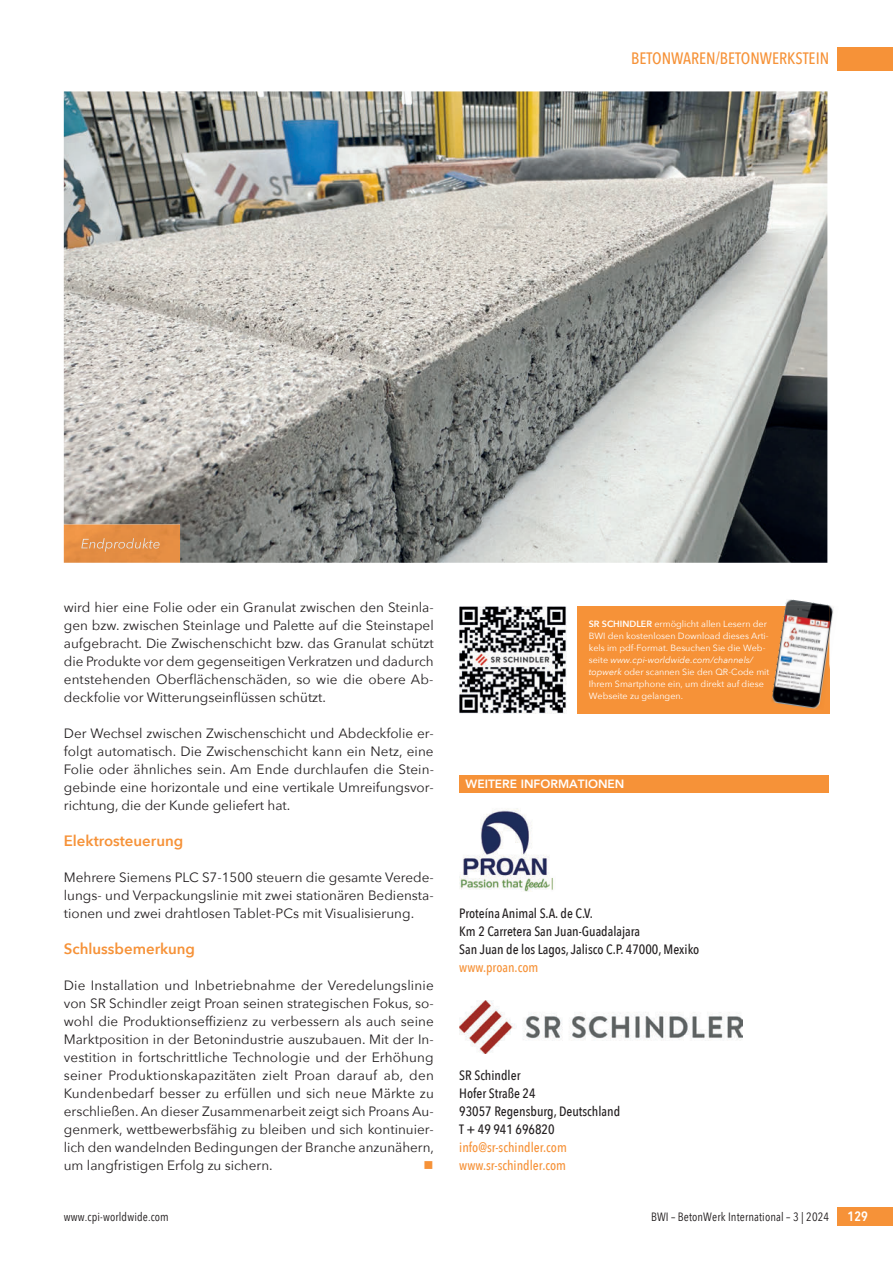
<style>
.page{position:relative;width:893px;height:1263px;background:#fff}
.page>*{position:absolute;margin:0;border:0;box-sizing:border-box;transform-origin:0 0}
.t1{font:500 16.5px "Avenir Next Condensed";color:#f69238}
.t2{font:600 15px "Avenir Next";color:#f69238}
.t3{font:13.5px/18px "Avenir Next";color:#231f20;text-align:justify}
.t4{font:500 13.5px/18px "Avenir Next Condensed";color:#231f20}
.t5{font:500 13.5px/18px "Avenir Next Condensed";color:#f69238}
.t6{font:600 13.5px "Avenir Next Condensed";color:#fff}
.t7{font:13.5px "Wingdings";color:#f69238}
.t8{font:12px "Avenir Next Condensed";letter-spacing:.01em;color:#231f20}
.t9{font:800 12px "Avenir";color:#fff}
.t10{font:9px/12px "Avenir Next";color:#fff}
.s1{font-weight:600}
.s2{font-style:italic}
</style>
<div class="page">
<div style="left:838px;top:47px;width:55px;height:23px;background:#f69238"></div>
<div style="left:838px;top:1208px;width:55px;height:18px;background:#f69238"></div>
<div style="left:459px;top:775px;width:370px;height:17px;background:#f69238"></div>
<img style="left:459px;top:808px;width:94px;height:83px">
<img style="left:459px;top:1000px;width:284px;height:53px">
<div style="left:577px;top:606px;width:252px;height:108px;background:#f69238"></div>
<img style="left:459px;top:606px;width:107px;height:107px">
<img style="left:785px;top:599px;width:49px;height:70px">
<img style="left:772px;top:606px;width:57px;height:103px">
<img style="left:64px;top:91px;width:763px;height:472px">
<img style="left:64px;top:524px;width:116px;height:39px">
<img style="left:81px;top:538px;width:79px;height:14px">
<p class="t1" style="left:631px;top:49px;width:199px">BETONWAREN/BETONWERKSTEIN</p>
<p class="t3" style="left:64px;top:598px;width:372px">wird hier eine Folie oder ein Granulat zwischen den Steinla&shy;gen bzw. zwischen Steinlage und Palette auf die Steinstapel aufgebracht. Die Zwischenschicht bzw. das Granulat schützt die Produkte vor dem gegenseitigen Verkratzen und dadurch entstehenden Oberflächenschäden, so wie die obere Ab&shy;deckfolie vor Witterungseinflüssen schützt.</p>
<p class="t3" style="left:64px;top:724px;width:372px">Der Wechsel zwischen Zwischenschicht und Abdeckfolie er&shy;folgt automatisch. Die Zwischenschicht kann ein Netz, eine Folie oder ähnliches sein. Am Ende durchlaufen die Stein&shy;gebinde eine horizontale und eine vertikale Umreifungsvor&shy;richtung, die der Kunde geliefert hat.</p>
<p class="t2" style="left:64px;top:828px;width:121px">Elektrosteuerung</p>
<p class="t3" style="left:64px;top:868px;width:371px">Mehrere Siemens PLC S7-1500 steuern die gesamte Verede&shy;lungs- und Verpackungslinie mit zwei stationären Bediensta&shy;tionen und zwei drahtlosen Tablet-PCs mit Visualisierung.</p>
<p class="t2" style="left:64px;top:936px;width:133px">Schlussbemerkung</p>
<p class="t3" style="left:64px;top:976px;width:372px">Die Installation und Inbetriebnahme der Veredelungslinie von SR Schindler zeigt Proan seinen strategischen Fokus, so&shy;wohl die Produktionseffizienz zu verbessern als auch seine Marktposition in der Betonindustrie auszubauen. Mit der In&shy;vestition in fortschrittliche Technologie und der Erhöhung seiner Produktionskapazitäten zielt Proan darauf ab, den Kundenbedarf besser zu erfüllen und sich neue Märkte zu erschließen. An dieser Zusammenarbeit zeigt sich Proans Au&shy;genmerk, wettbewerbsfähig zu bleiben und sich kontinuier&shy;lich den wandelnden Bedingungen der Branche anzunähern, um langfristigen Erfolg zu sichern.</p>
<p class="t7" style="left:424px;top:1158px;width:12px">■</p>
<p class="t10" style="left:589px;top:618px;width:182px"><span class="s1">SR SCHINDLER</span> ermöglicht allen Lesern der BWI den kostenlosen Download dieses Arti&shy;kels im pdf-Format. Besuchen Sie die Web&shy;seite <span class="s2">www.cpi-worldwide.com/channels/ topwerk</span> oder scannen Sie den QR-Code mit Ihrem Smartphone ein, um direkt auf diese Web seite zu gelangen.</p>
<p class="t9" style="left:466px;top:774px;width:160px">WEITERE INFORMATIONEN</p>
<p class="t4" style="left:459px;top:904px;width:242px">Proteína Animal S.A. de C.V.<br>Km 2 Carretera San Juan-Guadalajara<br>San Juan de los Lagos, Jalisco C.P. 47000, Mexiko</p>
<p class="t5" style="left:459px;top:958px;width:81px">www.proan.com</p>
<p class="t4" style="left:459px;top:1066px;width:162px">SR Schindler<br>Hofer Straße 24<br>93057 Regensburg, Deutschland<br>T + 49 941 696820</p>
<p class="t5" style="left:459px;top:1138px;width:109px">info@sr-schindler.com www.sr-schindler.com</p>
<p class="t8" style="left:64px;top:1207px;width:107px">www.cpi-worldwide.com</p>
<p class="t8" style="left:651px;top:1207px;width:180px">BWI – BetonWerk International – 3 | 2024</p>
<p class="t6" style="left:847px;top:1205px;width:22px">129</p>
</div>
